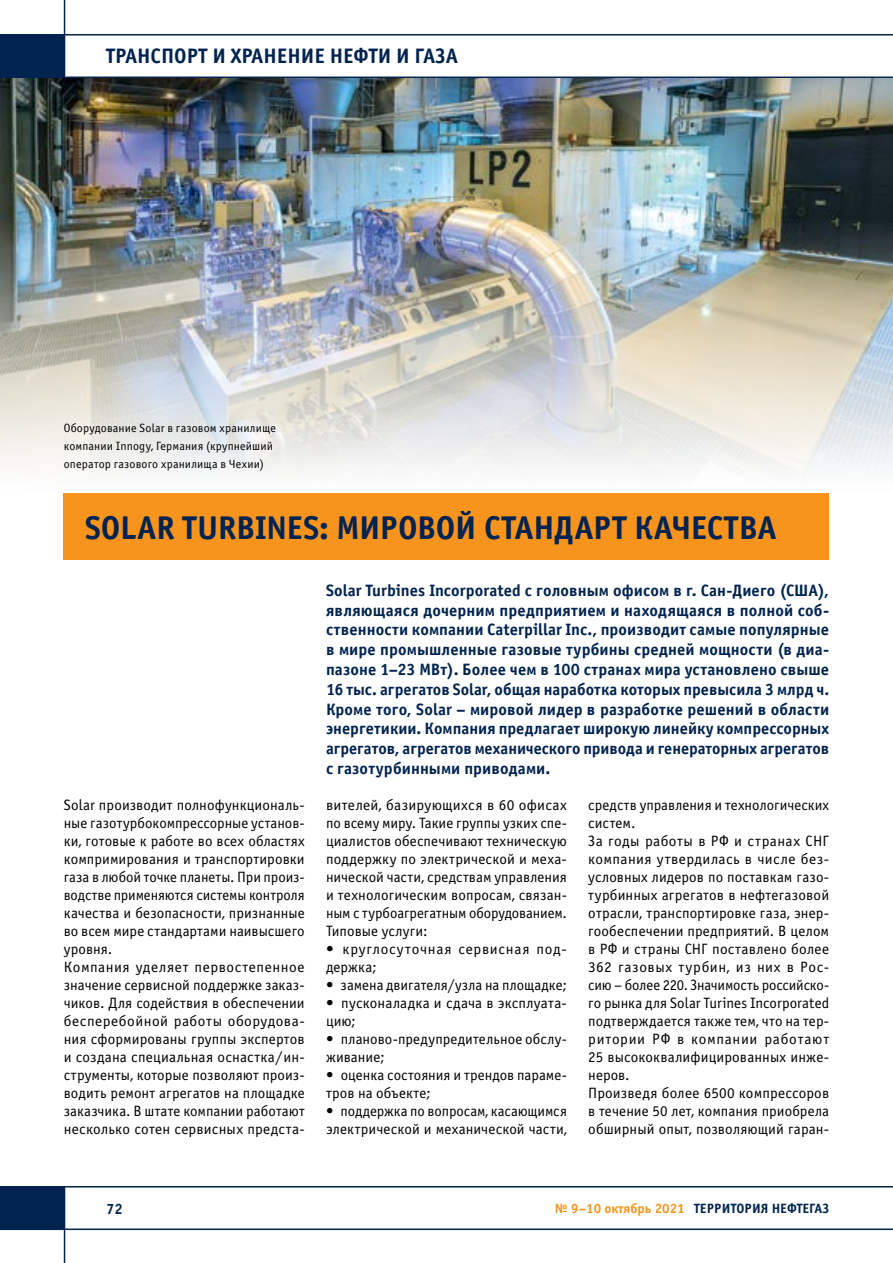
<style>
.page{position:relative;width:893px;height:1263px;background:#fff}
.page>*{position:absolute;margin:0;border:0;box-sizing:border-box;transform-origin:0 0}
.t1{font:700 33px "Officina Sans C";letter-spacing:-.01em;color:#00234f}
.t2{font:700 21px "Officina Sans C";color:#00234f}
.t3{font:700 16.5px/19.8px "Officina Sans C";letter-spacing:.005em;color:#00234f;text-align:justify}
.t4{font:15px/18px "Officina Sans C";letter-spacing:.01em;color:#000}
.t5{font:15px/18px "Officina Sans C";letter-spacing:.045em;color:#000}
.t6{font:700 15px "Officina Sans C";color:#00234f}
.t7{font:700 13.5px "Officina Sans C";color:#00234f}
.t8{font:12px/18px "Officina Sans C";letter-spacing:.015em;color:#000}
.s1{color:#f7941e}
</style>
<div class="page">
<hr style="left:0;top:77px;width:893px;height:1px;background:#00234f">
<hr style="left:64px;top:0;width:1px;height:77px;background:#00234f">
<hr style="left:0;top:34px;width:893px;height:2px;background:#00234f">
<div style="left:0;top:35px;width:64px;height:42px;background:#00234f"></div>
<hr style="left:0;top:1186px;width:893px;height:1px;background:#00234f">
<hr style="left:64px;top:1186px;width:1px;height:77px;background:#00234f">
<hr style="left:0;top:1228px;width:893px;height:2px;background:#00234f">
<div style="left:0;top:1187px;width:64px;height:42px;background:#00234f"></div>
<img style="left:0;top:78px;width:893px;height:396px">
<div style="left:64px;top:493px;width:765px;height:67px;background:#f7941e"></div>
<h2 class="t2" style="left:106px;top:44px;width:353px">ТРАНСПОРТ И ХРАНЕНИЕ НЕФТИ И ГАЗА</h2>
<p class="t8" style="left:64px;top:419px;width:214px">Оборудование Solar в газовом хранилище компании Innogy, Германия (крупнейший оператор газового хранилища в Чехии)</p>
<h1 class="t1" style="left:85px;top:509px;width:693px">SOLAR TURBINES: МИРОВОЙ СТАНДАРТ КАЧЕСТВА</h1>
<p class="t3" style="left:326px;top:581px;width:505px">Solar Turbines Incorporated с головным офисом в г. Сан-Диего (США), являющаяся дочерним предприятием и находящаяся в полной соб&shy;ственности компании Caterpillar Inc., производит самые популярные в мире промышленные газовые турбины средней мощности (в диа&shy;пазоне 1–23 МВт). Более чем в 100 странах мира установлено свыше 16 тыс. агрегатов Solar, общая наработка которых превысила 3 млрд ч.<br>Кроме того, Solar – мировой лидер в разработке решений в области энергетикии. Компания предлагает широкую линейку компрессорных агрегатов, агрегатов механического привода и генераторных агрегатов с газотурбинными приводами.</p>
<p class="t4" style="left:64px;top:796px;width:242px">Solar производит полнофункциональ&shy;ные газотурбокомпрессорные установ&shy;ки, готовые к работе во всех областях компримирования и транспортировки газа в любой точке планеты. При произ&shy;водстве применяются системы контроля качества и безопасности, признанные во всем мире стандартами наивысшего уровня.<br>Компания уделяет первостепенное значение сервисной поддержке заказ&shy;чиков. Для содействия в обеспечении бесперебойной работы оборудова&shy;ния сформированы группы экспертов и создана специальная оснастка/ин&shy;струменты, которые позволяют произ&shy;водить ремонт агрегатов на площадке заказчика. В штате компании работают несколько сотен сервисных предста-</p>
<p class="t4" style="left:326px;top:796px;width:242px;text-align:justify">вителей, базирующихся в 60 офисах по всему миру. Такие группы узких спе&shy;циалистов обеспечивают техническую поддержку по электрической и меха&shy;нической части, средствам управления и технологическим вопросам, связан&shy;ным с турбоагрегатным оборудованием.<br>Типовые услуги:</p>
<p class="t5" style="left:326px;top:940px;width:242px">• круглосуточная сервисная под&shy;держка;</p>
<p class="t4" style="left:326px;top:976px;width:242px">• замена двигателя/узла на площадке;</p>
<p class="t4" style="left:326px;top:994px;width:242px">• пусконаладка и сдача в эксплуата&shy;цию;</p>
<p class="t4" style="left:326px;top:1030px;width:242px">• планово-предупредительное обслу&shy;живание;</p>
<p class="t4" style="left:326px;top:1066px;width:242px">• оценка состояния и трендов параме&shy;тров на объекте;</p>
<p class="t4" style="left:326px;top:1102px;width:242px">• поддержка по вопросам, касающимся электрической и механической части,</p>
<p class="t4" style="left:588px;top:796px;width:242px">средств управления и технологических систем.<br>За годы работы в РФ и странах СНГ компания утвердилась в числе без&shy;условных лидеров по поставкам газо&shy;турбинных агрегатов в нефтегазовой отрасли, транспортировке газа, энер&shy;гообеспечении предприятий. В целом в РФ и страны СНГ поставлено более<br>362 газовых турбин, из них в Рос&shy;сию – более 220. Значимость российско&shy;го рынка для Solar Turines Incorporated подтверждается также тем, что на тер&shy;ритории РФ в компании работают<br>25 высококвалифицированных инже&shy;неров.<br>Произведя более 6500 компрессоров в течение 50 лет, компания приобрела обширный опыт, позволяющий гаран-</p>
<p class="t6" style="left:106px;top:1200px;width:18px">72</p>
<p class="t7" style="left:555px;top:1201px;width:276px"><span class="s1">№ 9–10 октябрь 2021</span> ТЕРРИТОРИЯ НЕФТЕГАЗ</p>
</div>
